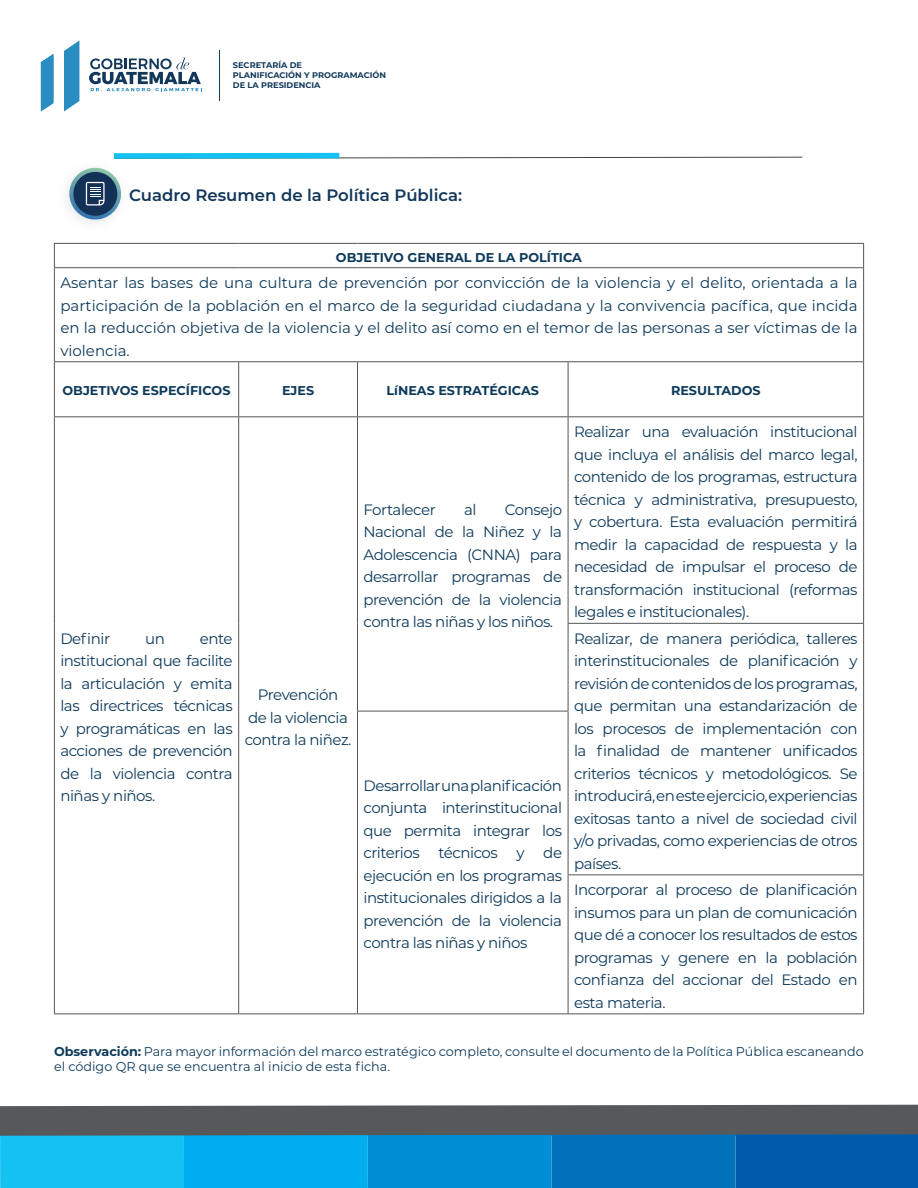
<style>
.page{position:relative;width:918px;height:1188px;background:#fff}
.page>*{position:absolute;margin:0;border:0;box-sizing:border-box;transform-origin:0 0}
.t1{font:600 16.5px "Montserrat";color:#12375a}
.t2{font:15px/22.5px "Montserrat";letter-spacing:-.03em;color:#0d3a5b;text-align:justify}
.t3{font:12.75px/15.3px "Montserrat";color:#0d3a5b}
.t4{font:700 12.75px "Montserrat";color:#0d3a5b}
.t5{font:700 8.25px/9.9px "Montserrat";color:#12395c}
.s1{font-weight:700}
</style>
<div class="page">
<div style="left:0;top:1105px;width:918px;height:30px;background:#57585a"></div>
<div style="left:735px;top:1134px;width:183px;height:54px;background:#015aaa"></div>
<div style="left:552px;top:1135px;width:184px;height:53px;background:#0072bc"></div>
<div style="left:368px;top:1135px;width:184px;height:53px;background:#008fd5"></div>
<div style="left:184px;top:1135px;width:184px;height:53px;background:#00aeef"></div>
<div style="left:0;top:1135px;width:184px;height:53px;background:#15c0f2"></div>
<svg style="left:339px;top:157px;width:463px;height:2px"></svg>
<div style="left:114px;top:153px;width:225px;height:6px;background:#15c0f2"></div>
<hr style="left:219px;top:51px;width:1px;height:50px;background:#11395b">
<svg style="left:41px;top:54px;width:12px;height:58px"></svg>
<svg style="left:64px;top:40px;width:15px;height:72px"></svg>
<svg style="left:89px;top:58px;width:113px;height:33px"></svg>
<img style="left:53px;top:153px;width:114px;height:116px">
<svg style="left:67px;top:168px;width:57px;height:54px"></svg>
<hr style="left:54px;top:243px;width:185px;height:1px;background:#545557">
<svg style="left:54px;top:244px;width:1px;height:23px"></svg>
<hr style="left:239px;top:243px;width:118px;height:1px;background:#545557">
<hr style="left:357px;top:243px;width:211px;height:1px;background:#545557">
<hr style="left:568px;top:243px;width:296px;height:1px;background:#545557">
<svg style="left:863px;top:244px;width:1px;height:23px"></svg>
<hr style="left:54px;top:267px;width:185px;height:1px;background:#545557">
<hr style="left:54px;top:268px;width:1px;height:93px;background:#545557">
<hr style="left:239px;top:267px;width:118px;height:1px;background:#545557">
<hr style="left:357px;top:267px;width:211px;height:1px;background:#545557">
<hr style="left:568px;top:267px;width:296px;height:1px;background:#545557">
<hr style="left:863px;top:268px;width:1px;height:93px;background:#545557">
<hr style="left:54px;top:361px;width:185px;height:1px;background:#545557">
<hr style="left:54px;top:362px;width:1px;height:54px;background:#545557">
<hr style="left:239px;top:361px;width:118px;height:1px;background:#545557">
<hr style="left:238px;top:362px;width:1px;height:54px;background:#545557">
<hr style="left:357px;top:361px;width:211px;height:1px;background:#545557">
<hr style="left:357px;top:362px;width:1px;height:54px;background:#545557">
<hr style="left:568px;top:361px;width:296px;height:1px;background:#545557">
<hr style="left:568px;top:362px;width:1px;height:54px;background:#545557">
<hr style="left:863px;top:362px;width:1px;height:54px;background:#545557">
<hr style="left:54px;top:416px;width:185px;height:1px;background:#545557">
<hr style="left:54px;top:417px;width:1px;height:206px;background:#545557">
<hr style="left:239px;top:416px;width:118px;height:1px;background:#545557">
<hr style="left:238px;top:417px;width:1px;height:206px;background:#545557">
<hr style="left:357px;top:416px;width:211px;height:1px;background:#545557">
<hr style="left:357px;top:417px;width:1px;height:206px;background:#545557">
<hr style="left:568px;top:416px;width:296px;height:1px;background:#545557">
<hr style="left:568px;top:417px;width:1px;height:206px;background:#545557">
<hr style="left:863px;top:417px;width:1px;height:206px;background:#545557">
<hr style="left:54px;top:623px;width:1px;height:88px;background:#545557">
<hr style="left:238px;top:623px;width:1px;height:88px;background:#545557">
<hr style="left:357px;top:623px;width:1px;height:88px;background:#545557">
<hr style="left:568px;top:623px;width:296px;height:1px;background:#545557">
<hr style="left:568px;top:624px;width:1px;height:87px;background:#545557">
<hr style="left:863px;top:624px;width:1px;height:87px;background:#545557">
<hr style="left:54px;top:711px;width:1px;height:164px;background:#545557">
<hr style="left:238px;top:711px;width:1px;height:164px;background:#545557">
<hr style="left:357px;top:711px;width:211px;height:1px;background:#545557">
<hr style="left:357px;top:711px;width:1px;height:164px;background:#545557">
<hr style="left:568px;top:711px;width:1px;height:163px;background:#545557">
<hr style="left:863px;top:711px;width:1px;height:163px;background:#545557">
<hr style="left:54px;top:875px;width:1px;height:139px;background:#545557">
<hr style="left:238px;top:875px;width:1px;height:139px;background:#545557">
<hr style="left:357px;top:875px;width:1px;height:139px;background:#545557">
<hr style="left:568px;top:874px;width:296px;height:1px;background:#545557">
<hr style="left:568px;top:875px;width:1px;height:139px;background:#545557">
<hr style="left:863px;top:875px;width:1px;height:139px;background:#545557">
<hr style="left:54px;top:1014px;width:185px;height:1px;background:#545557">
<hr style="left:239px;top:1014px;width:118px;height:1px;background:#545557">
<hr style="left:357px;top:1014px;width:211px;height:1px;background:#545557">
<hr style="left:568px;top:1014px;width:296px;height:1px;background:#545557">
<p class="t5" style="left:233px;top:60px;width:155px">SECRETARÍA DE<br>PLANIFICACIÓN Y PROGRAMACIÓN<br>DE LA PRESIDENCIA</p>
<p class="t1" style="left:129px;top:183px;width:335px">Cuadro Resumen de la Política Pública:</p>
<p class="t4" style="left:336px;top:248px;width:248px">OBJETIVO GENERAL DE LA POLÍTICA</p>
<p class="t2" style="left:60px;top:271px;width:799px">Asentar las bases de una cultura de prevención por convicción de la violencia y el delito, orientada a la participación de la población en el marco de la seguridad ciudadana y la convivencia pacífica, que incida en la reducción objetiva de la violencia y el delito así como en el temor de las personas a ser víctimas de la violencia.</p>
<p class="t4" style="left:63px;top:382px;width:170px">OBJETIVOS ESPECÍFICOS</p>
<p class="t4" style="left:282px;top:382px;width:34px">EJES</p>
<p class="t4" style="left:387px;top:382px;width:154px">LíNEAS ESTRATÉGICAS</p>
<p class="t4" style="left:671px;top:382px;width:91px">RESULTADOS</p>
<p class="t2" style="left:574px;top:420px;width:285px">Realizar una evaluación institucional que incluya el análisis del marco legal, contenido de los programas, estructura técnica y administrativa, presupuesto, y cobertura. Esta evaluación permitirá medir la capacidad de respuesta y la necesidad de impulsar el proceso de transformación institucional (reformas legales e institucionales).</p>
<p class="t2" style="left:574px;top:627px;width:285px">Realizar, de manera periódica, talleres interinstitucionales de planificación y revisión de contenidos de los programas, que permitan una estandarización de los procesos de implementación con la finalidad de mantener unificados criterios técnicos y metodológicos. Se introducirá, en este ejercicio, experiencias exitosas tanto a nivel de sociedad civil y/o privadas, como experiencias de otros países.</p>
<p class="t2" style="left:363px;top:498px;width:200px;text-indent:141px">Consejo Nacional de la Niñez y la Adolescencia (CNNA) para desarrollar programas de prevención de la violencia contra las niñas y los niños.</p>
<p class="t2" style="left:363px;top:498px;width:74px">Fortalecer</p>
<p class="t2" style="left:464px;top:498px;width:14px">al</p>
<p class="t2" style="left:60px;top:627px;width:51px">Definir</p>
<p class="t2" style="left:145px;top:627px;width:21px">un</p>
<p class="t2" style="left:60px;top:627px;width:174px;text-indent:140px">ente institucional que facilite la articulación y emita las directrices técnicas y programáticas en las acciones de prevención de la violencia contra niñas y niños.</p>
<p class="t2" style="left:245px;top:683px;width:108px;text-align:center">Prevención<br>de la violencia contra la niñez.</p>
<p class="t2" style="left:363px;top:774px;width:200px">Desarrollar una planificación conjunta interinstitucional que permita integrar los criterios técnicos y de ejecución en los programas institucionales dirigidos a la prevención de la violencia contra las niñas y niños</p>
<p class="t2" style="left:574px;top:878px;width:285px">Incorporar al proceso de planificación insumos para un plan de comunicación que dé a conocer los resultados de estos programas y genere en la población confianza del accionar del Estado en esta materia.</p>
<p class="t3" style="left:54px;top:1043px;width:811px"><span class="s1">Observación:</span> Para mayor información del marco estratégico completo, consulte el documento de la Política Pública escaneando el código QR que se encuentra al inicio de esta ficha.</p>
</div>
